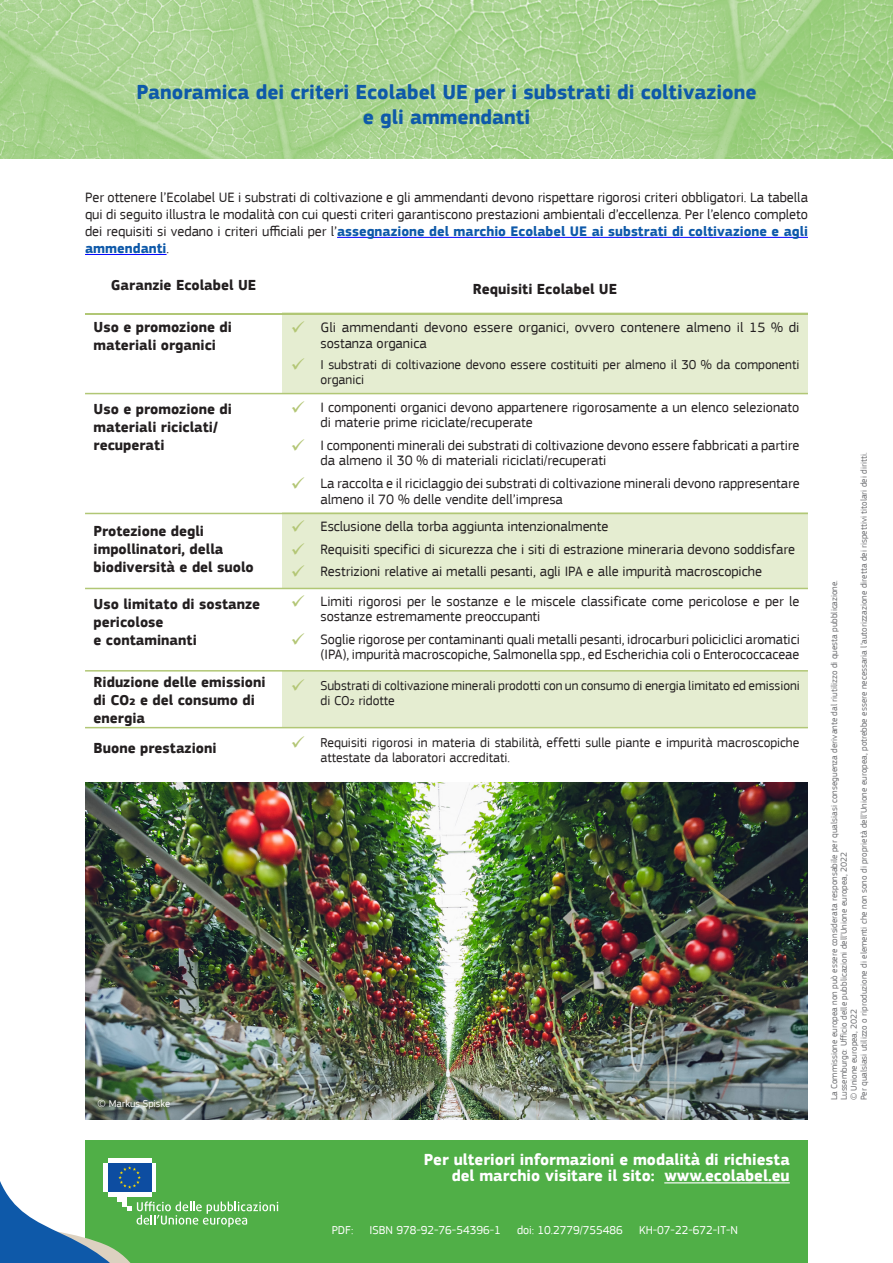
<style>
.page{position:relative;width:893px;height:1263px;background:#fff}
.page>*{position:absolute;margin:0;border:0;box-sizing:border-box;transform-origin:0 0}
.t1{font:700 21px "EC Square Sans Pro";color:#0e59a9}
.end_address{font:700 16.5px/16.5px "EC Square Sans Pro";color:#fff;text-align:right}
.t2{font:700 15px/18px "EC Square Sans Pro";color:#231f20}
.t3{font:14.25px/15.9px "EC Square Sans Pro";color:#231f20}
.t4{font:13.5px/15px "EC Square Sans Pro";color:#231f20}
.ids{font:12px "EC Square Sans Pro";color:#fff}
.t5{font:10.5px "EC Square Sans Pro";color:#fff}
.lim{font:9px "EC Square Sans Pro";color:#6c6d70}
.s1{font-weight:700;color:#0e59a9}
</style>
<div class="page">
<div style="left:282px;top:313px;width:526px;height:81px;background:#e5edd1"></div>
<div style="left:85px;top:1141px;width:723px;height:122px;background:#50af47"></div>
<img style="left:0;top:0;width:893px;height:158px">
<svg style="left:0;top:1158px;width:278px;height:105px"></svg>
<hr style="left:85px;top:313px;width:723px;height:1px;background:#b1c775">
<div style="left:282px;top:512px;width:526px;height:77px;background:#e5edd1"></div>
<div style="left:282px;top:672px;width:526px;height:56px;background:#e5edd1"></div>
<hr style="left:85px;top:513px;width:723px;height:1px;background:#b1c775">
<hr style="left:85px;top:588px;width:723px;height:1px;background:#b1c775">
<hr style="left:85px;top:670px;width:723px;height:1px;background:#b1c775">
<hr style="left:85px;top:727px;width:723px;height:1px;background:#b1c775">
<hr style="left:664px;top:1182px;width:126px;height:1px;background:#fff">
<hr style="left:337px;top:237px;width:471px;height:1px;background:#00f">
<hr style="left:85px;top:254px;width:82px;height:1px;background:#00f">
<hr style="left:85px;top:393px;width:723px;height:1px;background:#b1c775">
<img style="left:85px;top:782px;width:723px;height:337px">
<p class="t1" style="left:136px;top:79px;width:622px">Panoramica dei criteri Ecolabel UE per i substrati di coltivazione</p>
<p class="t1" style="left:363px;top:104px;width:169px">e gli ammendanti</p>
<p class="t3" style="left:85px;top:189px;width:724px;line-height:17.1px;text-align:justify">Per ottenere l’Ecolabel UE i substrati di coltivazione e gli ammendanti devono rispettare rigorosi criteri obbligatori. La tabella qui di seguito illustra le modalità con cui questi criteri garantiscono prestazioni ambientali d’eccellenza. Per l’elenco completo dei requisiti si vedano i criteri ufficiali per l’<span class="s1">assegnazione del marchio Ecolabel UE ai substrati di coltivazione e agli ammendanti</span>.</p>
<p class="t2" style="left:111px;top:276px;width:147px">Garanzie Ecolabel UE</p>
<p class="t2" style="left:473px;top:281px;width:146px">Requisiti Ecolabel UE</p>
<p class="t2" style="left:94px;top:318px;width:140px">Uso e promozione di materiali organici</p>
<p class="t3" style="left:320px;top:319px;width:480px">Gli ammendanti devono essere organici, ovvero contenere almeno il 15 % di sostanza organica</p>
<p class="t4" style="left:320px;top:357px;width:480px">I substrati di coltivazione devono essere costituiti per almeno il 30 % da componenti organici</p>
<p class="t2" style="left:94px;top:400px;width:140px">Uso e promozione di materiali riciclati/</p>
<p class="t2" style="left:94px;top:436px;width:72px">recuperati</p>
<p class="t2" style="left:94px;top:522px;width:162px">Protezione degli impollinatori, della biodiversità e del suolo</p>
<p class="t2" style="left:94px;top:596px;width:168px">Uso limitato di sostanze pericolose</p>
<p class="t2" style="left:94px;top:632px;width:105px">e contaminanti</p>
<p class="t2" style="left:94px;top:674px;width:174px">Riduzione delle emissioni di CO2 e del consumo di energia</p>
<p class="t2" style="left:94px;top:739px;width:125px">Buone prestazioni</p>
<p class="t3" style="left:320px;top:399px;width:480px">I componenti organici devono appartenere rigorosamente a un elenco selezionato di materie prime riciclate/recuperate</p>
<p class="t3" style="left:320px;top:437px;width:481px">I componenti minerali dei substrati di coltivazione devono essere fabbricati a partire da almeno il 30 % di materiali riciclati/recuperati</p>
<p class="t3" style="left:320px;top:475px;width:481px">La raccolta e il riciclaggio dei substrati di coltivazione minerali devono rappresentare almeno il 70 % delle vendite dell’impresa</p>
<p class="t3" style="left:320px;top:519px;width:289px">Esclusione della torba aggiunta intenzionalmente</p>
<p class="t3" style="left:320px;top:541px;width:476px">Requisiti specifici di sicurezza che i siti di estrazione mineraria devono soddisfare</p>
<p class="t3" style="left:320px;top:563px;width:443px">Restrizioni relative ai metalli pesanti, agli IPA e alle impurità macroscopiche</p>
<p class="t3" style="left:320px;top:593px;width:480px">Limiti rigorosi per le sostanze e le miscele classificate come pericolose e per le sostanze estremamente preoccupanti</p>
<p class="t3" style="left:320px;top:631px;width:481px">Soglie rigorose per contaminanti quali metalli pesanti, idrocarburi policiclici aromatici (IPA), impurità macroscopiche, Salmonella spp., ed Escherichia coli o Enterococcaceae</p>
<p class="t4" style="left:320px;top:678px;width:481px">Substrati di coltivazione minerali prodotti con un consumo di energia limitato ed emissioni di CO2 ridotte</p>
<p class="t4" style="left:320px;top:735px;width:480px">Requisiti rigorosi in materia di stabilità, effetti sulle piante e impurità macroscopiche attestate da laboratori accreditati.</p>
<p class="t5" style="left:98px;top:1097px;width:74px">© Markus Spiske</p>
<p class="end_address" style="left:424px;top:1152px;width:367px">Per ulteriori informazioni e modalità di richiesta del marchio visitare il sito: www.ecolabel.eu</p>
<p class="ids" style="left:332px;top:1223px;width:23px">PDF:</p>
<p class="ids" style="left:370px;top:1223px;width:133px">ISBN 978-92-76-54396-1</p>
<p class="ids" style="left:517px;top:1223px;width:107px">doi: 10.2779/755486</p>
<p class="ids" style="left:639px;top:1223px;width:101px">KH-07-22-672-IT-N</p>
<p class="lim" style="left:858px;top:1100px;width:649px;rotate:-90deg">Per qualsiasi utilizzo o riproduzione di elementi che non sono di proprietà dell’Unione europea, potrebbe essere necessaria l’autorizzazione diretta dei rispettivi titolari dei diritti.</p>
<p class="lim" style="left:829px;top:1100px;width:522px;rotate:-90deg">La Commissione europea non può essere considerata responsabile per qualsiasi conseguenza derivante dal riutilizzo di questa pubblicazione.</p>
<p class="lim" style="left:839px;top:1100px;width:250px;rotate:-90deg">Lussemburgo: Ufficio delle pubblicazioni dell’Unione europea, 2022</p>
<p class="lim" style="left:849px;top:1100px;width:93px;rotate:-90deg">© Unione europea, 2022</p>
</div>
